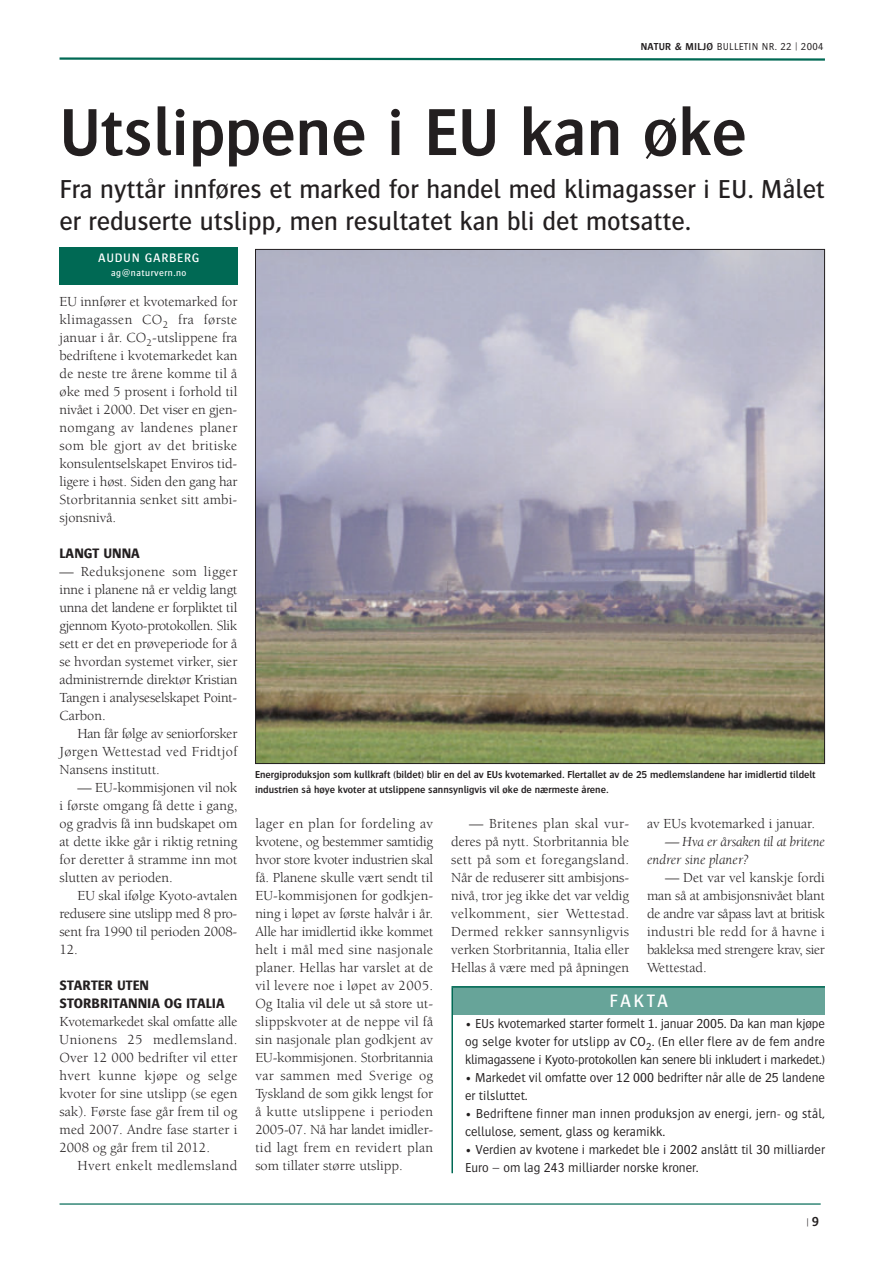
<style>
.page{position:relative;width:893px;height:1263px;background:#fff}
.page>*{position:absolute;margin:0;border:0;box-sizing:border-box;transform-origin:0 0}
.t1{font:600 69px "Bosis";color:#231f20}
.t2{font:500 27px/31.5px "Bosis";color:#231f20}
.t3{font:500 18.75px "Bosis";letter-spacing:.13em;color:#fff}
.t4{font:14.25px/18px "Berkeley";color:#231f20;text-align:justify}
.t5{font:italic 14.25px/18px "Berkeley";letter-spacing:-.02em;color:#231f20}
.t6{font:700 14.25px/18px "Bosis";color:#231f20}
.t7{font:14.25px "Berkeley";letter-spacing:.025em;color:#231f20}
.t8{font:300 13.5px/18px "Bosis";color:#231f20}
.t9{font:500 12.75px "Bosis";letter-spacing:.05em;color:#fff}
.t10{font:600 10.5px/15px "Bosis";color:#231f20}
.t11{font:300 10.5px "Bosis";letter-spacing:.025em;color:#231f20}
.t12{font:500 9.75px "Bosis";letter-spacing:.05em;color:#fff}
.s1{font-weight:600}
.s2{font-size:13.5px}
</style>
<div class="page">
<svg style="left:59px;top:57px;width:766px;height:4px"></svg>
<hr style="left:60px;top:1203px;width:761px;height:1px;background:#006954">
<div style="left:452px;top:986px;width:373px;height:29px;background:#67a499"></div>
<hr style="left:451px;top:987px;width:2px;height:186px;background:#006954">
<hr style="left:451px;top:986px;width:374px;height:2px;background:#006954">
<div style="left:60px;top:247px;width:178px;height:37px;background:#006954"></div>
<img style="left:257px;top:251px;width:566px;height:511px">
<p class="t11" style="left:641px;top:41px;width:184px"><span class="s1">NATUR &amp; MILJØ</span> BULLETIN NR. 22 | 2004</p>
<h1 class="t1" style="left:60px;top:97px;width:689px">Utslippene i EU kan øke</h1>
<h2 class="t2" style="left:60px;top:175px;width:767px">Fra nyttår innføres et marked for handel med klimagasser i EU. Målet er reduserte utslipp, men resultatet kan bli det motsatte.</h2>
<p class="t9" style="left:98px;top:252px;width:103px">AUDUN GARBERG</p>
<p class="t12" style="left:111px;top:269px;width:77px">ag@naturvern.no</p>
<p class="t4" style="left:60px;top:293px;width:179px">EU innfører et kvotemarked for klimagassen CO<sub>2</sub> fra første januar i år. CO<sub>2</sub>-utslippene fra bedriftene i kvotemarkedet kan de neste tre årene komme til å øke med 5 prosent i forhold til nivået i 2000. Det viser en gjen - nom gang av landenes planer som ble gjort av det britiske kon sulentselskapet Enviros tid - ligere i høst. Siden den gang har Storbritannia senket sitt ambi - sjons nivå.</p>
<p class="t6" style="left:60px;top:544px;width:82px">LANGT UNNA</p>
<p class="t4" style="left:60px;top:563px;width:179px">— Reduksjonene som ligger inne i planene nå er veldig langt unna det landene er forpliktet til gjennom Kyoto-protokollen. Slik sett er det en prøveperiode for å se hvordan systemet virker, sier administrernde direktør Kristian Tangen i analyseselskapet Point - Carbon.</p>
<p class="t4" style="left:60px;top:725px;width:179px;text-indent:18px">Han får følge av seniorforsker Jørgen Wettestad ved Fridtjof Nansens institutt.</p>
<p class="t4" style="left:60px;top:779px;width:179px;text-indent:18px">— EU-kommisjonen vil nok i første omgang få dette i gang, og gradvis få inn budskapet om at dette ikke går i riktig retning for deretter å stramme inn mot slutten av perioden.</p>
<p class="t4" style="left:60px;top:887px;width:179px;text-indent:18px">EU skal ifølge Kyoto-avtalen redusere sine utslipp med 8 pro - sent fra 1990 til perioden 2008- 12.</p>
<p class="t6" style="left:60px;top:976px;width:167px">STARTER UTEN<br>STORBRITANNIA OG ITALIA</p>
<p class="t4" style="left:60px;top:1013px;width:179px">Kvotemarkedet skal omfatte alle Unionens 25 medlemsland.<br>Over 12 000 bedrifter vil etter hvert kunne kjøpe og selge kvoter for sine utslipp (se egen sak). Første fase går frem til og med 2007. Andre fase starter i 2008 og går frem til 2012.</p>
<p class="t7" style="left:78px;top:1158px;width:161px">Hvert enkelt medlemsland</p>
<p class="t10" style="left:255px;top:767px;width:562px">Energiproduksjon som kullkraft (bildet) blir en del av EUs kvotemarked. Flertallet av de 25 medlemslandene har imidlertid tildelt industrien så høye kvoter at utslippene sannsynligvis vil øke de nærmeste årene.</p>
<p class="t4" style="left:255px;top:815px;width:179px">lager en plan for fordeling av kvotene, og bestemmer samtidig hvor store kvoter industrien skal få. Planene skulle vært sendt til EU-kommisjonen for godkjen - ning i løpet av første halvår i år.<br>Alle har imidlertid ikke kommet helt i mål med sine nasjonale planer. Hellas har varslet at de vil levere noe i løpet av 2005.<br>Og Italia vil dele ut så store ut - slippskvoter at de neppe vil få sin nasjonale plan godkjent av EU-kommisjonen. Storbritannia var sammen med Sverige og Tysk land de som gikk lengst for å kutte utslippene i perioden 2005-07. Nå har landet imidler - tid lagt frem en revidert plan som tillater større utslipp.</p>
<p class="t4" style="left:451px;top:815px;width:179px;text-indent:18px">— Britenes plan skal vur - deres på nytt. Storbritannia ble sett på som et foregangsland.<br>Når de reduserer sitt ambisjons - nivå, tror jeg ikke det var veldig vel komment, sier Wettestad.<br>Der med rekker sannsynligvis verken Storbritannia, Italia eller Hellas å være med på åpningen</p>
<p class="t4" style="left:647px;top:815px;width:169px">av EUs kvotemarked i januar.</p>
<p class="t5" style="left:647px;top:834px;width:179px;text-indent:18px">— Hva er årsaken til at britene endrer sine planer?</p>
<p class="t4" style="left:647px;top:869px;width:179px;text-indent:18px">— Det var vel kanskje fordi man så at ambisjonsnivået blant de andre var såpass lavt at britisk industri ble redd for å havne i bakleksa med strengere krav, sier Wettestad.</p>
<h3 class="t3" style="left:609px;top:993px;width:60px">FAKTA</h3>
<p class="t8" style="left:465px;top:1015px;width:361px;text-align:justify">• EUs kvotemarked starter formelt 1. januar 2005. Da kan man kjøpe og selge kvoter for utslipp av CO<sub>2</sub>. (En eller flere av de fem andre klimagassene i Kyoto-protokollen kan senere bli inkludert i markedet.)</p>
<p class="t8" style="left:465px;top:1069px;width:361px">• Markedet vil omfatte over 12 000 bedrifter når alle de 25 landene er tilsluttet.</p>
<p class="t8" style="left:465px;top:1105px;width:361px">• Bedriftene finner man innen produksjon av energi, jern- og stål, cellulose, sement, glass og keramikk.</p>
<p class="t8" style="left:465px;top:1141px;width:361px">• Verdien av kvotene i markedet ble i 2002 anslått til 30 milliarder<br>Euro – om lag 243 milliarder norske kroner.</p>
<p class="t10" style="left:806px;top:1214px;width:14px">| <span class="s2">9</span></p>
</div>
